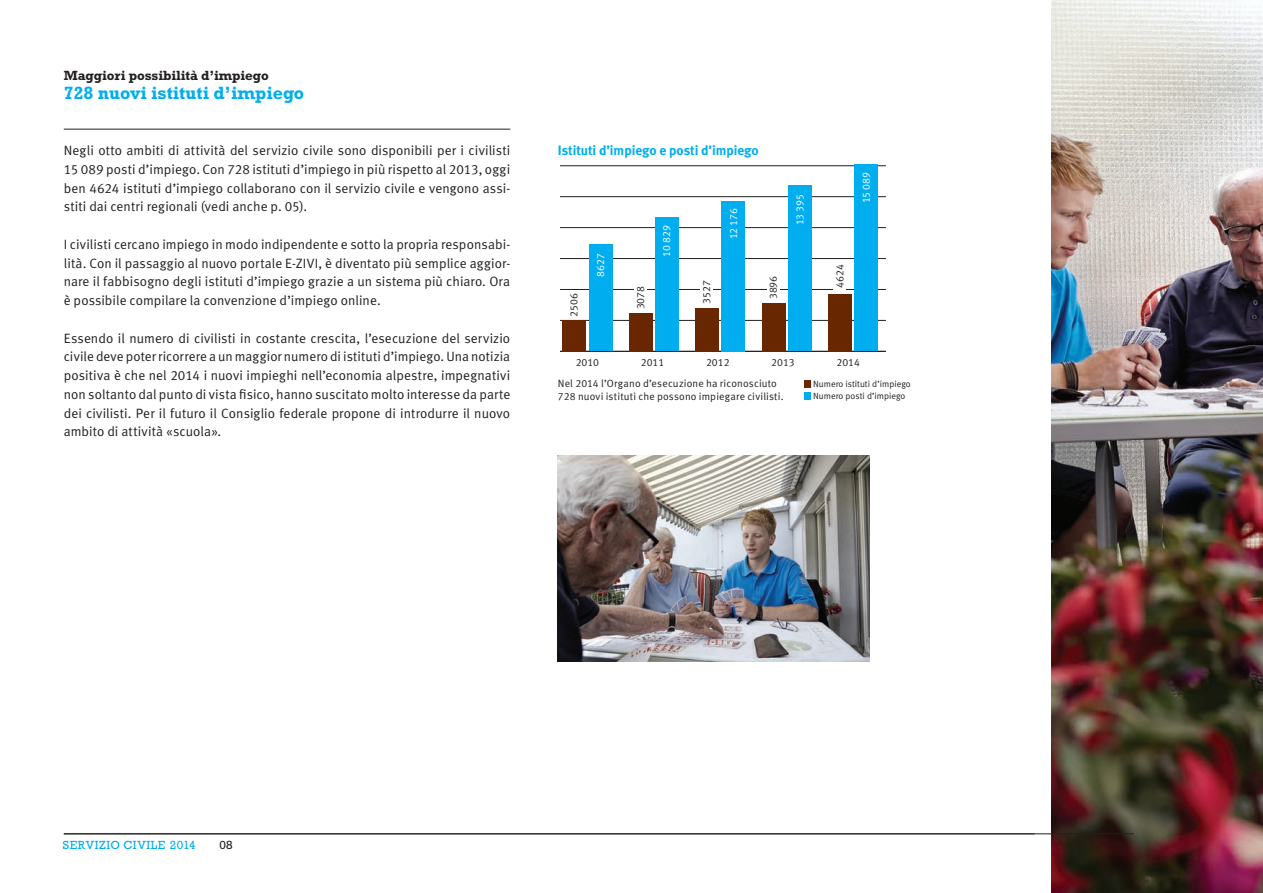
<style>
.page{position:relative;width:1263px;height:893px;background:#fff}
.page>*{position:absolute;margin:0;border:0;box-sizing:border-box;transform-origin:0 0}
.t1{font:700 18px "Rockwell Std";color:#00aeef}
.t2{font:13.5px/18.8px "Meta Normal LF";letter-spacing:.005em;color:#231f20;text-align:justify}
.t3{font:13.5px "Meta Bold LF";color:#00aeef}
.t4{font:700 13.5px "Rockwell Std";letter-spacing:-.005em;color:#231f20}
.t5{font:12px "Rockwell Std";letter-spacing:.045em;color:#00aeef}
.t6{font:12px "Rockwell Std";color:#231f20}
.t7{font:10.5px/13.5px "Meta Normal LF";letter-spacing:.015em;color:#231f20}
.t8{font:10.5px "Meta Normal LF";color:#fff}
.t9{font:9px/12px "Meta Normal LF";letter-spacing:.005em;color:#231f20}
</style>
<div class="page">
<img style="left:1051px;top:0;width:212px;height:893px">
<hr style="left:64px;top:833px;width:1070px;height:1px;background:#231f20">
<hr style="left:64px;top:129px;width:446px;height:1px;background:#231f20">
<div style="left:805px;top:380px;width:6px;height:7px;background:#682700"></div>
<div style="left:805px;top:392px;width:6px;height:7px;background:#00aeef"></div>
<hr style="left:560px;top:351px;width:326px;height:1px;background:#231f20">
<hr style="left:560px;top:320px;width:326px;height:1px;background:#231f20">
<hr style="left:560px;top:289px;width:326px;height:1px;background:#231f20">
<hr style="left:560px;top:258px;width:326px;height:1px;background:#231f20">
<hr style="left:560px;top:227px;width:326px;height:1px;background:#231f20">
<hr style="left:560px;top:196px;width:326px;height:1px;background:#231f20">
<hr style="left:560px;top:165px;width:326px;height:1px;background:#231f20">
<div style="left:589px;top:245px;width:23px;height:106px;background:#00aeef"></div>
<div style="left:655px;top:217px;width:24px;height:134px;background:#00aeef"></div>
<div style="left:722px;top:201px;width:23px;height:150px;background:#00aeef"></div>
<div style="left:788px;top:186px;width:24px;height:165px;background:#00aeef"></div>
<div style="left:855px;top:165px;width:23px;height:186px;background:#00aeef"></div>
<div style="left:563px;top:320px;width:23px;height:31px;background:#682700"></div>
<div style="left:629px;top:313px;width:24px;height:38px;background:#682700"></div>
<div style="left:696px;top:308px;width:23px;height:43px;background:#682700"></div>
<div style="left:762px;top:303px;width:23px;height:48px;background:#682700"></div>
<div style="left:828px;top:294px;width:24px;height:57px;background:#682700"></div>
<div style="left:700px;top:279px;width:13px;height:27px;background:#fff"></div>
<div style="left:634px;top:284px;width:13px;height:27px;background:#fff"></div>
<div style="left:767px;top:274px;width:12px;height:27px;background:#fff"></div>
<div style="left:833px;top:264px;width:13px;height:28px;background:#fff"></div>
<img style="left:558px;top:455px;width:312px;height:206px">
<p class="t4" style="left:64px;top:67px;width:206px">Maggiori possibilità d’impiego</p>
<h1 class="t1" style="left:64px;top:82px;width:242px">728 nuovi istituti d’impiego</h1>
<p class="t2" style="left:64px;top:141px;width:448px">Negli otto ambiti di attività del servizio civile sono disponibili per i civilisti 15 089 posti d’impiego. Con 728 istituti d’impiego in più rispetto al 2013, oggi ben 4624 istituti d’impiego collaborano con il servizio civile e vengono assi&shy;stiti dai centri regionali (vedi anche p. 05).</p>
<p class="t2" style="left:64px;top:235px;width:448px">I civilisti cercano impiego in modo indipendente e sotto la propria responsabi&shy;lità. Con il passaggio al nuovo portale E-ZIVI, è diventato più semplice aggior&shy;nare il fabbisogno degli istituti d’impiego grazie a un sistema più chiaro. Ora è possibile compilare la convenzione d’impiego online.</p>
<p class="t2" style="left:64px;top:328px;width:448px">Essendo il numero di civilisti in costante crescita, l’esecuzione del servizio civile deve poter ricorrere a un maggior numero di istituti d’impiego. Una notizia positiva è che nel 2014 i nuovi impieghi nell’economia alpestre, impegnativi non soltanto dal punto di vista fisico, hanno suscitato molto interesse da parte dei civilisti. Per il futuro il Consiglio federale propone di introdurre il nuovo ambito di attività «scuola».</p>
<p class="t3" style="left:558px;top:142px;width:202px">Istituti d’impiego e posti d’impiego</p>
<p class="t8" style="left:727px;top:239px;width:33px;rotate:-90deg">12 176</p>
<p class="t8" style="left:660px;top:257px;width:33px;rotate:-90deg">10 829</p>
<p class="t8" style="left:594px;top:277px;width:25px;rotate:-90deg">8627</p>
<p class="t7" style="left:567px;top:317px;width:25px;rotate:-90deg">2506</p>
<p class="t7" style="left:634px;top:309px;width:25px;rotate:-90deg">3078</p>
<p class="t7" style="left:700px;top:304px;width:25px;rotate:-90deg">3527</p>
<p class="t7" style="left:766px;top:299px;width:25px;rotate:-90deg">3896</p>
<p class="t8" style="left:794px;top:225px;width:33px;rotate:-90deg">13 395</p>
<p class="t8" style="left:860px;top:203px;width:33px;rotate:-90deg">15 089</p>
<p class="t7" style="left:833px;top:288px;width:25px;rotate:-90deg">4624</p>
<p class="t7" style="left:576px;top:355px;width:25px">2010</p>
<p class="t7" style="left:641px;top:355px;width:25px">2011</p>
<p class="t7" style="left:706px;top:355px;width:25px">2012</p>
<p class="t7" style="left:771px;top:355px;width:25px">2013</p>
<p class="t7" style="left:836px;top:355px;width:25px">2014</p>
<p class="t7" style="left:558px;top:376px;width:227px">Nel 2014 l’Organo d’esecuzione ha riconosciuto<br>728 nuovi istituti che possono impiegare civilisti.</p>
<p class="t9" style="left:813px;top:378px;width:99px">Numero istituti d’impiego<br>Numero posti d’impiego</p>
<p class="t5" style="left:63px;top:838px;width:134px">SERVIZIO CIVILE 2014</p>
<p class="t6" style="left:220px;top:838px;width:15px">08</p>
</div>
